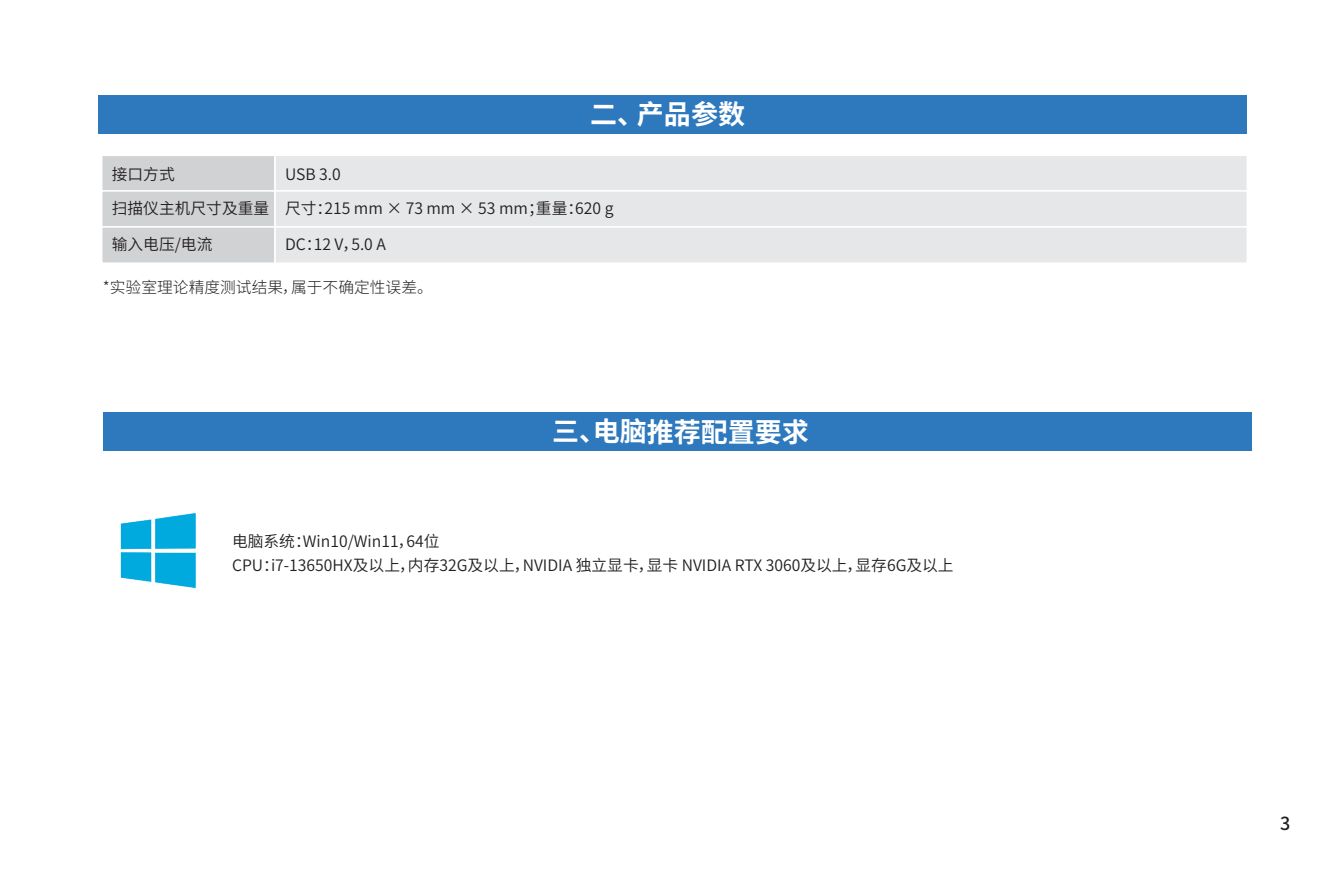
<style>
.page{position:relative;width:1340px;height:893px;background:#fff}
.page>*{position:absolute;margin:0;border:0;box-sizing:border-box;transform-origin:0 0}
.t1{font:700 27px "Source Han Sans CN";color:#fff}
.t2{font:500 18px "Source Han Sans CN";color:#231f20}
.t3{font:15.75px/33.8px "Source Han Sans CN";color:#231f20}
.t4{font:300 15.75px "Source Han Sans CN";color:#231f20}
</style>
<div class="page">
<div style="left:98px;top:95px;width:1148px;height:38px;background:#2e78bd"></div>
<div style="left:101px;top:154px;width:175px;height:38px;background:#d1d2d4;border:2px solid #fff"></div>
<div style="left:274px;top:154px;width:974px;height:38px;background:#e6e7e9;border:2px solid #fff"></div>
<div style="left:103px;top:412px;width:1148px;height:38px;background:#2e78bd"></div>
<div style="left:101px;top:190px;width:175px;height:38px;background:#d1d2d4;border:2px solid #fff"></div>
<div style="left:274px;top:190px;width:974px;height:38px;background:#e6e7e9;border:2px solid #fff"></div>
<div style="left:101px;top:226px;width:175px;height:38px;background:#d1d2d4;border:2px solid #fff"></div>
<div style="left:274px;top:226px;width:974px;height:38px;background:#e6e7e9;border:2px solid #fff"></div>
<img style="left:120px;top:513px;width:76px;height:76px">
<h1 class="t1" style="left:590px;top:99px;width:156px">二、产品参数</h1>
<p class="t3" style="left:112px;top:158px;width:64px">接口方式</p>
<p class="t3" style="left:112px;top:158px;width:503px;text-indent:173px">USB 3.0<br>扫描仪主机尺寸及重量 尺寸：215 mm × 73 mm × 53 mm；重量：620 g</p>
<p class="t3" style="left:112px;top:228px;width:102px">输入电压/电流</p>
<p class="t3" style="left:285px;top:228px;width:102px">DC：12 V，5.0 A</p>
<p class="t4" style="left:103px;top:279px;width:332px">*实验室理论精度测试结果，属于不确定性误差。</p>
<h1 class="t1" style="left:552px;top:416px;width:258px">三、电脑推荐配置要求</h1>
<p class="t3" style="left:232px;top:529px;width:723px;line-height:24.8px">电脑系统：Win10/Win11，64位<br>CPU：i7-13650HX及以上，内存32G及以上，NVIDIA 独立显卡，显卡 NVIDIA RTX 3060及以上，显存6G及以上</p>
<p class="t2" style="left:1280px;top:813px;width:12px">3</p>
</div>
